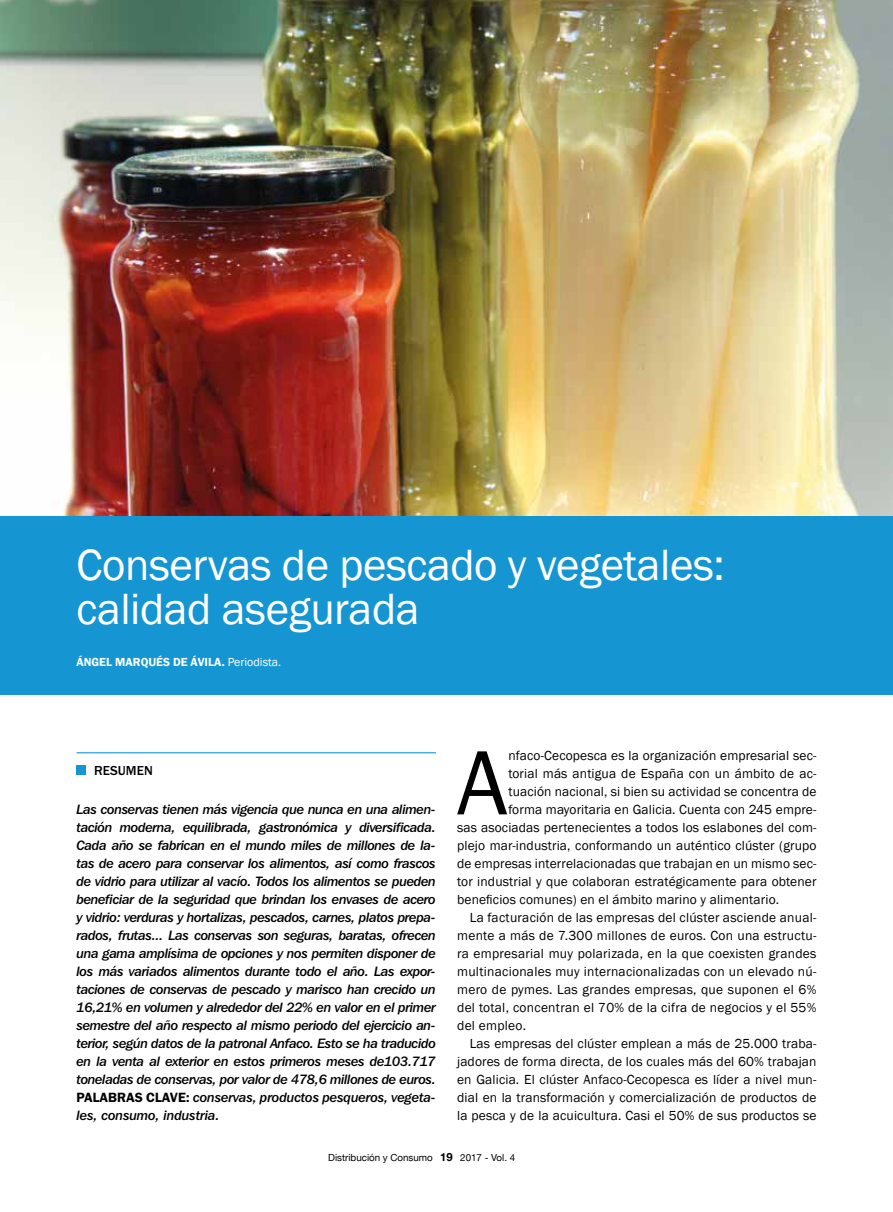
<style>
.page{position:relative;width:893px;height:1212px;background:#fff}
.page>*{position:absolute;margin:0;border:0;box-sizing:border-box;transform-origin:0 0}
.t1{font:94.5px "Franklin Gothic";color:#000}
.t2{font:45px/43.5px "Franklin Gothic";letter-spacing:-.01em;color:#fff}
.t3{font:13.5px "Franklin Gothic";letter-spacing:.01em;color:#000}
.t4{font:13.5px/18px "Franklin Gothic IT Cby BT Med Ital";letter-spacing:-.01em;color:#000;text-align:justify}
.t5{font:500 13.5px "Franklin Gothic LT";color:#000}
.t6{font:600 12px "Franklin Gothic";color:#fff}
.t7{font:9.75px "Helvetica Neue";color:#000}
.s1{font-weight:400}
.s2{font-weight:700;font-size:11.25px}
.s3{font-family:"Franklin Gothic LT";font-weight:600}
</style>
<div class="page">
<img style="left:0;top:0;width:893px;height:517px">
<hr style="left:77px;top:752px;width:359px;height:1px;background:#1596d3">
<div style="left:77px;top:765px;width:9px;height:10px;background:#1596d3"></div>
<div style="left:0;top:517px;width:893px;height:178px;background:#1596d3"></div>
<h2 class="t2" style="left:77px;top:544px;width:650px">Conservas de pescado y vegetales: calidad asegurada</h2>
<p class="t6" style="left:77px;top:655px;width:206px">ÁNGEL MARQUÉS DE ÁVILA. <span class="s1">Periodista.</span></p>
<h1 class="t1" style="left:457px;top:724px;width:52px">A</h1>
<p class="t3" style="left:508px;top:747px;width:310px">nfaco-Cecopesca es la organización empresarial sec-</p>
<p class="t5" style="left:94px;top:763px;width:60px">RESUMEN</p>
<p class="t3" style="left:508px;top:765px;width:310px">torial más antigua de España con un ámbito de ac-</p>
<p class="t3" style="left:508px;top:783px;width:310px">tuación nacional, si bien su actividad se concentra de</p>
<p class="t3" style="left:508px;top:801px;width:310px">forma mayoritaria en Galicia. Cuenta con 245 empre-</p>
<p class="t3" style="left:457px;top:819px;width:361px">sas asociadas pertenecientes a todos los eslabones del com-</p>
<p class="t3" style="left:457px;top:837px;width:361px">plejo mar-industria, conformando un auténtico clúster (grupo</p>
<p class="t3" style="left:457px;top:855px;width:361px">de empresas interrelacionadas que trabajan en un mismo sec-</p>
<p class="t3" style="left:457px;top:873px;width:361px">tor industrial y que colaboran estratégicamente para obtener</p>
<p class="t3" style="left:457px;top:891px;width:324px">beneficios comunes) en el ámbito marino y alimentario.</p>
<p class="t3" style="left:470px;top:909px;width:348px">La facturación de las empresas del clúster asciende anual-</p>
<p class="t3" style="left:457px;top:927px;width:361px">mente a más de 7.300 millones de euros. Con una estructu-</p>
<p class="t3" style="left:457px;top:945px;width:361px">ra empresarial muy polarizada, en la que coexisten grandes</p>
<p class="t3" style="left:457px;top:963px;width:361px">multinacionales muy internacionalizadas con un elevado nú-</p>
<p class="t3" style="left:457px;top:981px;width:361px">mero de pymes. Las grandes empresas, que suponen el 6%</p>
<p class="t3" style="left:457px;top:999px;width:361px">del total, concentran el 70% de la cifra de negocios y el 55%</p>
<p class="t3" style="left:457px;top:1017px;width:71px">del empleo.</p>
<p class="t3" style="left:470px;top:1035px;width:348px">Las empresas del clúster emplean a más de 25.000 traba-</p>
<p class="t3" style="left:457px;top:1053px;width:361px">jadores de forma directa, de los cuales más del 60% trabajan</p>
<p class="t3" style="left:457px;top:1071px;width:361px">en Galicia. El clúster Anfaco-Cecopesca es líder a nivel mun-</p>
<p class="t3" style="left:457px;top:1089px;width:361px">dial en la transformación y comercialización de productos de</p>
<p class="t3" style="left:457px;top:1107px;width:361px">la pesca y de la acuicultura. Casi el 50% de sus productos se</p>
<p class="t7" style="left:328px;top:1152px;width:188px">Distribución y Consumo <span class="s2">19</span> 2017 - Vol. 4</p>
<p class="t4" style="left:77px;top:800px;width:361px">Las conservas tienen más vigencia que nunca en una alimen&shy;tación moderna, equilibrada, gastronómica y diversificada.<br>Cada año se fabrican en el mundo miles de millones de la&shy;tas de acero para conservar los alimentos, así como frascos de vidrio para utilizar al vacío. Todos los alimentos se pueden beneficiar de la seguridad que brindan los envases de acero y vidrio: verduras y hortalizas, pescados, carnes, platos prepa&shy;rados, frutas... Las conservas son seguras, baratas, ofrecen una gama amplísima de opciones y nos permiten disponer de los más variados alimentos durante todo el año. Las expor&shy;taciones de conservas de pescado y marisco han crecido un 16,21% en volumen y alrededor del 22% en valor en el primer semestre del año respecto al mismo periodo del ejercicio an&shy;terior, según datos de la patronal Anfaco. Esto se ha traducido en la venta al exterior en estos primeros meses de103.717 toneladas de conservas, por valor de 478,6 millones de euros.<br><span class="s3">PALABRAS CLAVE:</span> conservas, productos pesqueros, vegeta&shy;les, consumo, industria.</p>
</div>
